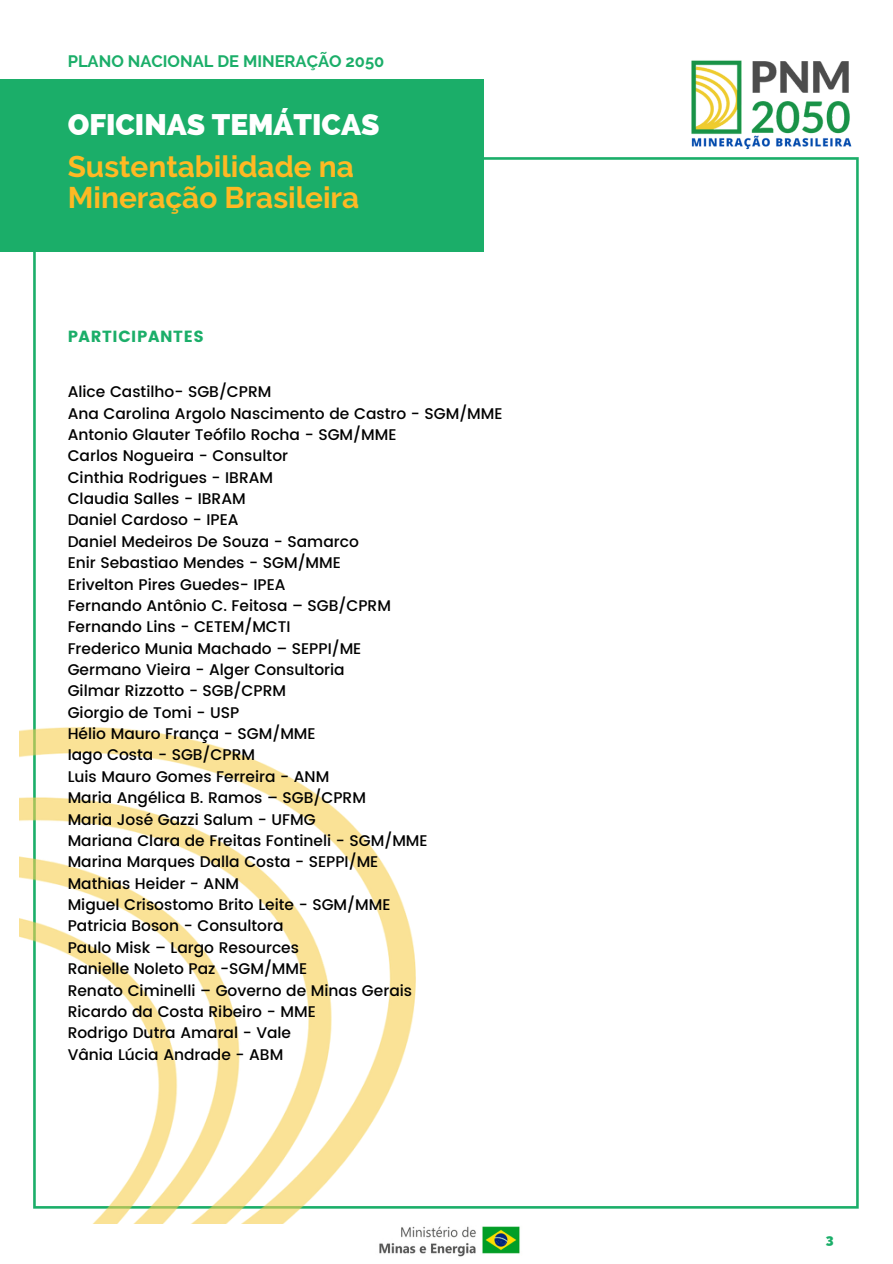
<style>
.page{position:relative;width:893px;height:1264px;background:#fff}
.page>*{position:absolute;margin:0;border:0;box-sizing:border-box;transform-origin:0 0}
.t1{font:700 29.7px/31.5px "Raleway";color:#ffb923}
.t2{font:800 29.7px "Raleway";color:#fff}
.t3{font:700 16.5px "Raleway";color:#1bae69}
.t4{font:16.05px "Poppins";letter-spacing:.04em;color:#1bae69}
.t5{font:500 15.45px/21.3px "Poppins";color:#000}
.t6{font:800 13.5px "Raleway";color:#1bae69}
</style>
<div class="page">
<img style="left:19px;top:157px;width:840px;height:1066px">
<div style="left:0;top:79px;width:484px;height:172px;background:#1bae69"></div>
<img style="left:367px;top:1217px;width:159px;height:40px">
<img style="left:667px;top:60px;width:192px;height:105px">
<p class="t3" style="left:68px;top:51px;width:318px">PLANO NACIONAL DE MINERAÇÃO 2050</p>
<h1 class="t2" style="left:68px;top:107px;width:313px">OFICINAS TEMÁTICAS</h1>
<h1 class="t1" style="left:68px;top:150px;width:293px">Sustentabilidade na<br>Mineração Brasileira</h1>
<p class="t4" style="left:68px;top:327px;width:138px">PARTICIPANTES</p>
<p class="t5" style="left:68px;top:381px;width:436px">Alice Castilho- SGB/CPRM<br>Ana Carolina Argolo Nascimento de Castro - SGM/MME<br>Antonio Glauter Teófilo Rocha - SGM/MME<br>Carlos Nogueira - Consultor<br>Cinthia Rodrigues - IBRAM<br>Claudia Salles - IBRAM<br>Daniel Cardoso - IPEA<br>Daniel Medeiros De Souza - Samarco<br>Enir Sebastiao Mendes - SGM/MME<br>Erivelton Pires Guedes- IPEA<br>Fernando Antônio C. Feitosa – SGB/CPRM<br>Fernando Lins - CETEM/MCTI<br>Frederico Munia Machado – SEPPI/ME<br>Germano Vieira - Alger Consultoria<br>Gilmar Rizzotto - SGB/CPRM<br>Giorgio de Tomi - USP<br>Hélio Mauro França - SGM/MME<br>Iago Costa - SGB/CPRM<br>Luis Mauro Gomes Ferreira - ANM<br>Maria Angélica B. Ramos – SGB/CPRM<br>Maria José Gazzi Salum - UFMG<br>Mariana Clara de Freitas Fontineli - SGM/MME<br>Marina Marques Dalla Costa - SEPPI/ME<br>Mathias Heider - ANM<br>Miguel Crisostomo Brito Leite - SGM/MME<br>Patricia Boson - Consultora<br>Paulo Misk – Largo Resources<br>Ranielle Noleto Paz -SGM/MME<br>Renato Ciminelli – Governo de Minas Gerais<br>Ricardo da Costa Ribeiro - MME<br>Rodrigo Dutra Amaral - Vale<br>Vânia Lúcia Andrade - ABM</p>
<p class="t6" style="left:825px;top:1230px;width:9px">3</p>
</div>
